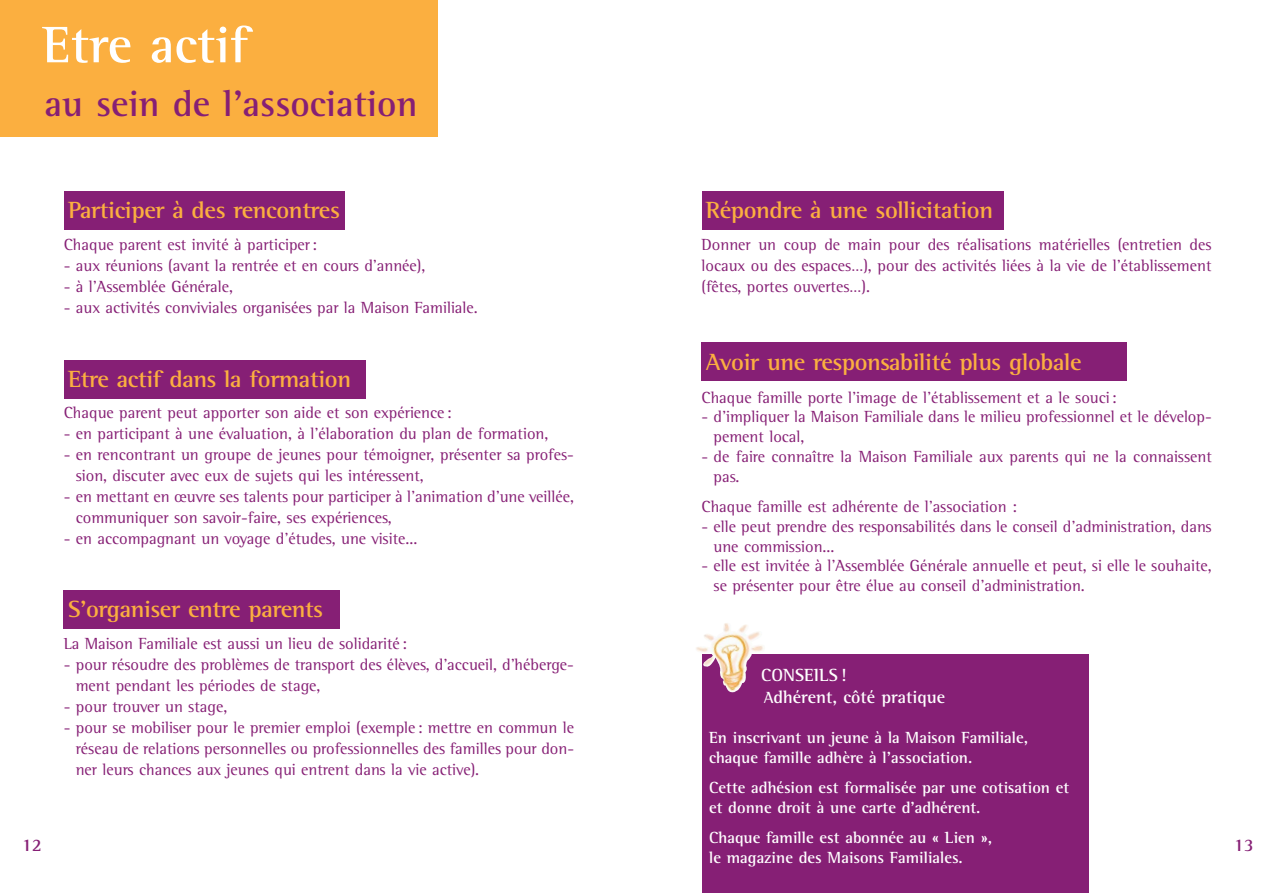
<style>
.page{position:relative;width:1275px;height:893px;background:#fff}
.page>*{position:absolute;margin:0;border:0;box-sizing:border-box;transform-origin:0 0}
.t1{font:700 52.5px "Rotis Semi Serif";color:#fff}
.t2{font:700 37.5px "Rotis Semi Serif";color:#861f75}
.t3{font:700 24px "Rotis Semi Serif";letter-spacing:-.015em;color:#fbaf40}
.t4{font:700 18px/21.6px "Rotis Semi Serif";color:#fff}
.t5{font:700 18px "Rotis Semi Serif";color:#861f75}
.t6{font:16.5px/21px "Rotis Semi Serif";color:#861f75}
.t7{font:700 16.5px/19.8px "Rotis Semi Serif";color:#fff}
.s1{font-size:16.5px}
</style>
<div class="page">
<div style="left:64px;top:191px;width:280px;height:39px;background:#861f75"></div>
<div style="left:702px;top:191px;width:301px;height:39px;background:#861f75"></div>
<div style="left:0;top:0;width:438px;height:136px;background:#fbaf40"></div>
<div style="left:64px;top:360px;width:302px;height:38px;background:#861f75"></div>
<div style="left:64px;top:590px;width:276px;height:38px;background:#861f75"></div>
<div style="left:702px;top:343px;width:425px;height:38px;background:#861f75"></div>
<div style="left:702px;top:654px;width:387px;height:238px;background:#861f75"></div>
<img style="left:696px;top:623px;width:68px;height:70px">
<h1 class="t1" style="left:43px;top:26px;width:207px">Etre actif</h1>
<h2 class="t2" style="left:45px;top:90px;width:374px">au sein de l’association</h2>
<h3 class="t3" style="left:68px;top:201px;width:274px">Participer à des rencontres</h3>
<h3 class="t3" style="left:706px;top:201px;width:289px">Répondre à une sollicitation</h3>
<p class="t6" style="left:64px;top:235px;width:255px">Chaque parent est invité à participer:</p>
<p class="t6" style="left:64px;top:256px;width:363px">- aux réunions (avant la rentrée et en cours d’année),</p>
<p class="t6" style="left:64px;top:277px;width:171px">- à l’Assemblée Générale,</p>
<p class="t6" style="left:64px;top:298px;width:416px">- aux activités conviviales organisées par la Maison Familiale.</p>
<h3 class="t3" style="left:68px;top:370px;width:285px">Etre actif dans la formation</h3>
<p class="t6" style="left:64px;top:403px;width:389px">Chaque parent peut apporter son aide et son expérience:</p>
<p class="t6" style="left:64px;top:424px;width:486px">- en participant à une évaluation, à l’élaboration du plan de formation,</p>
<p class="t6" style="left:76px;top:445px;width:500px;text-indent:-12px">- en rencontrant un groupe de jeunes pour témoigner, présenter sa profes&shy;sion, discuter avec eux de sujets qui les intéressent,</p>
<p class="t6" style="left:76px;top:487px;width:500px;text-indent:-12px">- en mettant en œuvre ses talents pour participer à l’animation d’une veillée, communiquer son savoir-faire, ses expériences,</p>
<p class="t6" style="left:64px;top:529px;width:355px">- en accompagnant un voyage d’études, une visite...</p>
<h3 class="t3" style="left:68px;top:600px;width:257px">S’organiser entre parents</h3>
<p class="t6" style="left:702px;top:235px;width:511px;text-align:justify">Donner un coup de main pour des réalisations matérielles (entretien des locaux ou des espaces…), pour des activités liées à la vie de l’établissement (fêtes, portes ouvertes…).</p>
<h3 class="t3" style="left:706px;top:353px;width:377px">Avoir une responsabilité plus globale</h3>
<p class="t6" style="left:702px;top:388px;width:417px">Chaque famille porte l’image de l’établissement et a le souci:</p>
<p class="t6" style="left:714px;top:408px;width:500px;line-height:19.8px;text-indent:-12px">- d’impliquer la Maison Familiale dans le milieu professionnel et le dévelop&shy;pement local,</p>
<p class="t6" style="left:714px;top:448px;width:500px;line-height:19.8px;text-indent:-12px">- de faire connaître la Maison Familiale aux parents qui ne la connaissent pas.</p>
<p class="t6" style="left:702px;top:497px;width:317px">Chaque famille est adhérente de l’association :</p>
<p class="t6" style="left:714px;top:518px;width:500px;line-height:19.8px;text-indent:-12px">- elle peut prendre des responsabilités dans le conseil d’administration, dans une commission...</p>
<p class="t6" style="left:714px;top:557px;width:500px;line-height:19.8px;text-indent:-12px">- elle est invitée à l’Assemblée Générale annuelle et peut, si elle le souhaite, se présenter pour être élue au conseil d’administration.</p>
<p class="t6" style="left:64px;top:634px;width:345px">La Maison Familiale est aussi un lieu de solidarité:</p>
<p class="t6" style="left:76px;top:655px;width:500px;text-indent:-12px">- pour résoudre des problèmes de transport des élèves, d’accueil, d’héberge&shy;ment pendant les périodes de stage,</p>
<p class="t6" style="left:64px;top:697px;width:165px">- pour trouver un stage,</p>
<p class="t6" style="left:76px;top:718px;width:500px;text-align:justify;text-indent:-12px">- pour se mobiliser pour le premier emploi (exemple: mettre en commun le réseau de relations personnelles ou professionnelles des familles pour don&shy;ner leurs chances aux jeunes qui entrent dans la vie active).</p>
<p class="t4" style="left:761px;top:666px;width:185px">CONSEILS!<br><span class="s1">A</span>dhérent, côté pratique</p>
<p class="t7" style="left:709px;top:729px;width:321px">En inscrivant un jeune à la Maison Familiale, chaque famille adhère à l’association.</p>
<p class="t7" style="left:709px;top:779px;width:362px">Cette adhésion est formalisée par une cotisation et et donne droit à une carte d’adhérent.</p>
<p class="t7" style="left:709px;top:828px;width:285px">Chaque famille est abonnée au « Lien », le magazine des Maisons Familiales.</p>
<p class="t5" style="left:22px;top:838px;width:22px">12</p>
<p class="t5" style="left:1234px;top:838px;width:22px">13</p>
</div>
